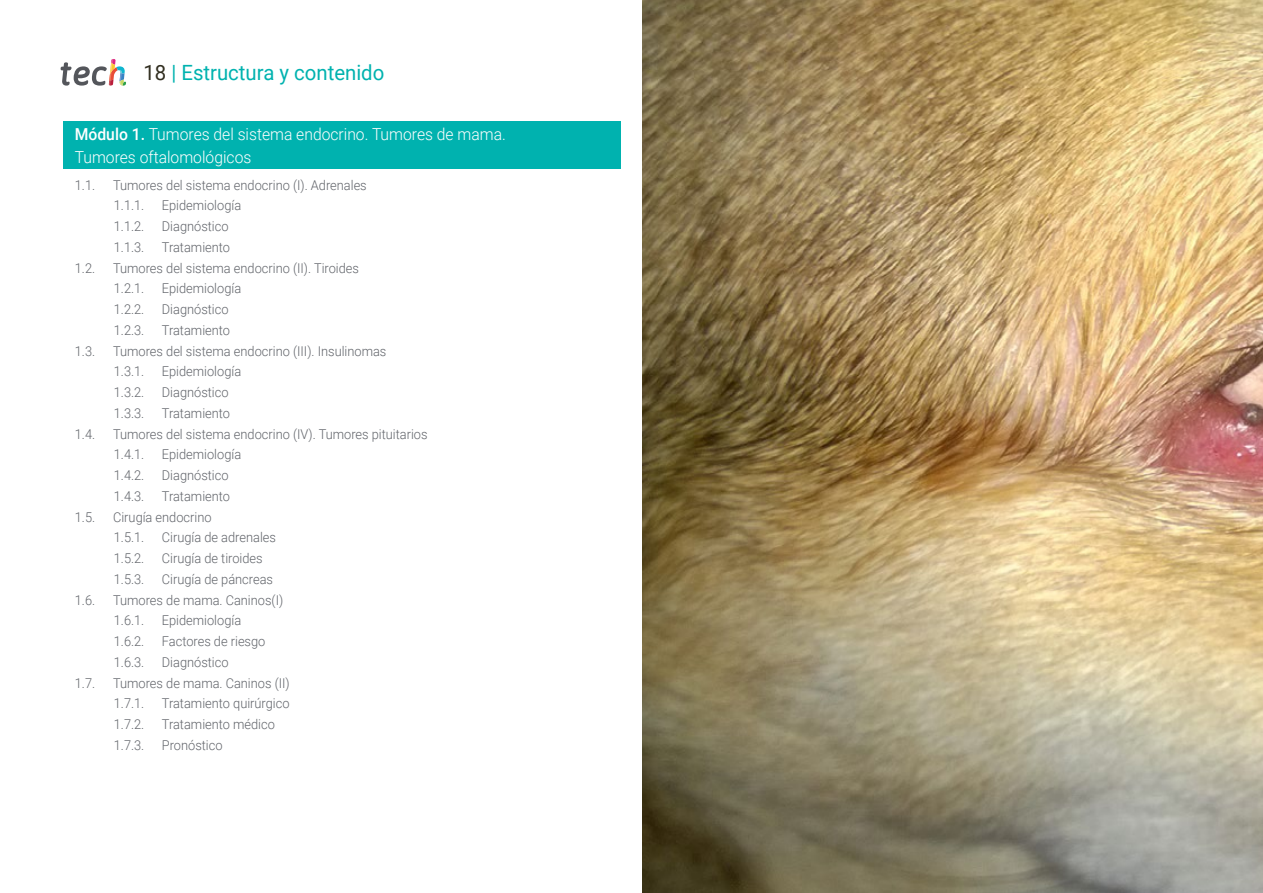
<style>
.page{position:relative;width:1263px;height:893px;background:#fff}
.page>*{position:absolute;margin:0;border:0;box-sizing:border-box;transform-origin:0 0}
.t1{font:21px "Roboto";color:#00b2af}
.t2{font:300 16.5px/22.5px "Roboto";color:#fff;scale:.95 1}
.t3{font:300 13.5px/20.7px "Roboto";color:#61646a;scale:.95 1}
.s1{color:#312e20}
.s2{font-weight:500}
</style>
<div class="page">
<div style="left:64px;top:121px;width:557px;height:48px;background:#00b2af"></div>
<svg style="left:61px;top:59px;width:65px;height:27px"></svg>
<img style="left:642px;top:0;width:621px;height:893px">
<h1 class="t1" style="left:144px;top:57px;width:242px"><span class="s1">18</span> | Estructura y contenido</h1>
<p class="t2" style="left:75px;top:122px;width:455px"><span class="s2">Módulo 1.</span> Tumores del sistema endocrino. Tumores de mama.<br>Tumores oftalomológicos</p>
<p class="t3" style="left:75px;top:174px;width:23px">1.1.</p>
<p class="t3" style="left:113px;top:174px;width:268px">Tumores del sistema endocrino (I). Adrenales<br>1.1.1.</p>
<p class="t3" style="left:162px;top:195px;width:85px">Epidemiología</p>
<p class="t3" style="left:114px;top:215px;width:34px">1.1.2.</p>
<p class="t3" style="left:162px;top:215px;width:72px">Diagnóstico</p>
<p class="t3" style="left:114px;top:236px;width:34px">1.1.3.</p>
<p class="t3" style="left:162px;top:236px;width:73px">Tratamiento</p>
<p class="t3" style="left:75px;top:257px;width:23px">1.2.</p>
<p class="t3" style="left:113px;top:257px;width:260px">Tumores del sistema endocrino (II). Tiroides<br>1.2.1.</p>
<p class="t3" style="left:162px;top:278px;width:85px">Epidemiología</p>
<p class="t3" style="left:114px;top:298px;width:34px">1.2.2.</p>
<p class="t3" style="left:162px;top:298px;width:72px">Diagnóstico</p>
<p class="t3" style="left:114px;top:319px;width:34px">1.2.3.</p>
<p class="t3" style="left:162px;top:319px;width:73px">Tratamiento</p>
<p class="t3" style="left:75px;top:340px;width:23px">1.3.</p>
<p class="t3" style="left:113px;top:340px;width:289px">Tumores del sistema endocrino (III). Insulinomas<br>1.3.1.</p>
<p class="t3" style="left:162px;top:361px;width:85px">Epidemiología</p>
<p class="t3" style="left:114px;top:381px;width:34px">1.3.2.</p>
<p class="t3" style="left:162px;top:381px;width:72px">Diagnóstico</p>
<p class="t3" style="left:114px;top:402px;width:34px">1.3.3.</p>
<p class="t3" style="left:162px;top:402px;width:73px">Tratamiento</p>
<p class="t3" style="left:75px;top:423px;width:23px">1.4.</p>
<p class="t3" style="left:113px;top:423px;width:333px">Tumores del sistema endocrino (IV). Tumores pituitarios<br>1.4.1.</p>
<p class="t3" style="left:162px;top:444px;width:85px">Epidemiología</p>
<p class="t3" style="left:114px;top:464px;width:34px">1.4.2.</p>
<p class="t3" style="left:162px;top:464px;width:72px">Diagnóstico</p>
<p class="t3" style="left:114px;top:485px;width:34px">1.4.3.</p>
<p class="t3" style="left:162px;top:485px;width:73px">Tratamiento</p>
<p class="t3" style="left:75px;top:506px;width:23px">1.5.</p>
<p class="t3" style="left:113px;top:506px;width:105px">Cirugía endocrino<br>1.5.1.</p>
<p class="t3" style="left:162px;top:527px;width:122px">Cirugía de adrenales</p>
<p class="t3" style="left:114px;top:547px;width:34px">1.5.2.</p>
<p class="t3" style="left:162px;top:547px;width:108px">Cirugía de tiroides</p>
<p class="t3" style="left:114px;top:568px;width:34px">1.5.3.</p>
<p class="t3" style="left:162px;top:568px;width:119px">Cirugía de páncreas</p>
<p class="t3" style="left:75px;top:589px;width:23px">1.6.</p>
<p class="t3" style="left:113px;top:589px;width:181px">Tumores de mama. Caninos(I)<br>1.6.1.</p>
<p class="t3" style="left:162px;top:610px;width:85px">Epidemiología</p>
<p class="t3" style="left:114px;top:630px;width:34px">1.6.2.</p>
<p class="t3" style="left:162px;top:630px;width:111px">Factores de riesgo</p>
<p class="t3" style="left:114px;top:651px;width:34px">1.6.3.</p>
<p class="t3" style="left:162px;top:651px;width:72px">Diagnóstico</p>
<p class="t3" style="left:75px;top:672px;width:23px">1.7.</p>
<p class="t3" style="left:113px;top:672px;width:187px">Tumores de mama. Caninos (II)<br>1.7.1.</p>
<p class="t3" style="left:162px;top:693px;width:136px">Tratamiento quirúrgico</p>
<p class="t3" style="left:114px;top:713px;width:34px">1.7.2.</p>
<p class="t3" style="left:162px;top:713px;width:121px">Tratamiento médico</p>
<p class="t3" style="left:114px;top:734px;width:34px">1.7.3.</p>
<p class="t3" style="left:162px;top:734px;width:65px">Pronóstico</p>
</div>
